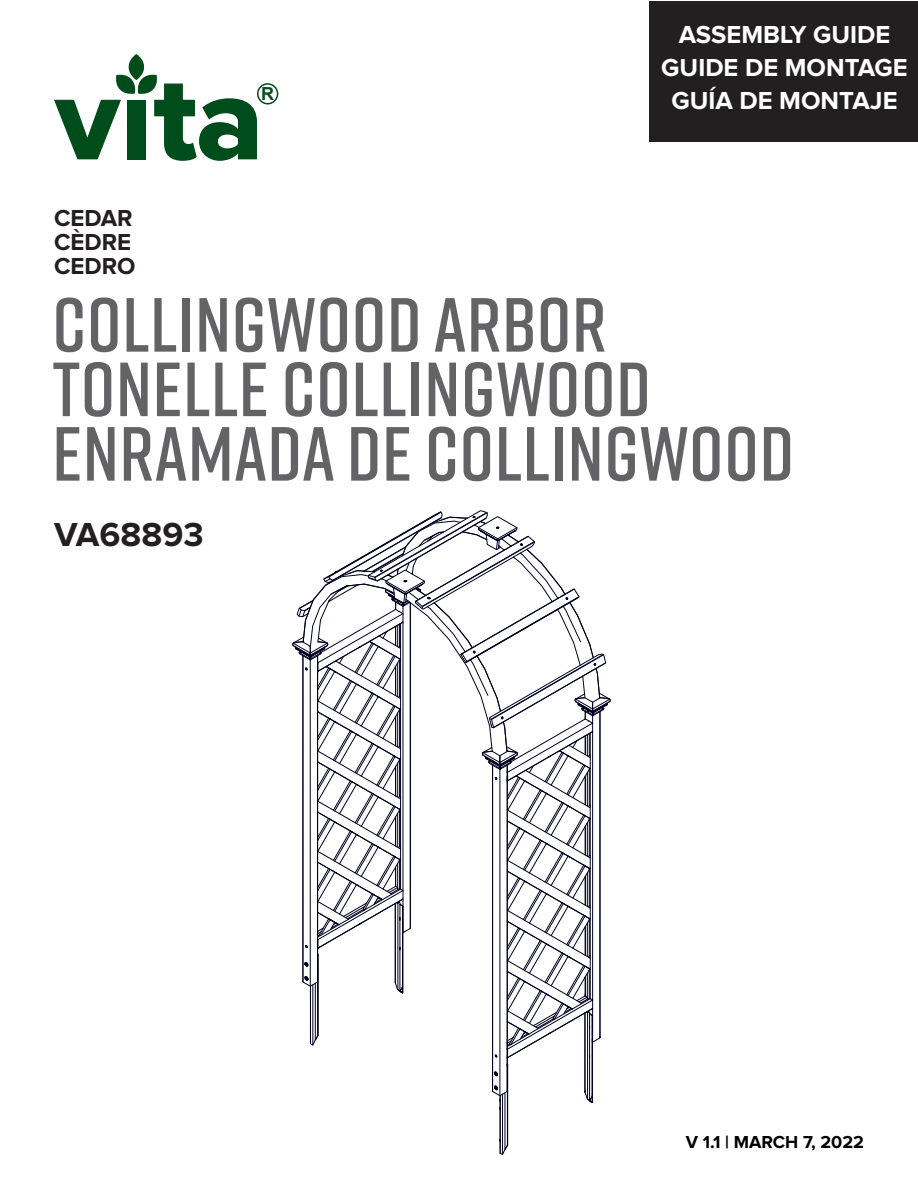
<style>
.page{position:relative;width:918px;height:1188px;background:#fff}
.page>*{position:absolute;margin:0;border:0;box-sizing:border-box;transform-origin:0 0}
.Jumbo_Heading{font:600 76.5px "Rift";letter-spacing:.01em;color:#636366}
.Large_Heading{font:700 34.5px "Proxima Nova";color:#231f20}
.Large_Heading-2{font:700 25.5px "Proxima Nova";color:#fff}
.Large_Heading-3{font:700 24px "Proxima Nova";color:#231f20}
.Small_Heading{font:700 18px "Proxima Nova";color:#000}
.t1{font:700 18px "Arial";color:#0c4c25}
</style>
<div class="page">
<svg style="left:292px;top:510px;width:319px;height:645px"></svg>
<div style="left:650px;top:2px;width:268px;height:140px;background:#231f20"></div>
<svg style="left:54px;top:54px;width:203px;height:107px"></svg>
<div style="left:257px;top:83px;width:21px;height:21px;border:2px solid #004c1c;border-radius:50%"></div>
<p class="t1" style="left:261px;top:81px;width:14px">R</p>
<p class="Large_Heading-2" style="left:679px;top:23px;width:213px">ASSEMBLY GUIDE</p>
<p class="Large_Heading-2" style="left:661px;top:56px;width:248px">GUIDE DE MONTAGE</p>
<p class="Large_Heading-2" style="left:671px;top:89px;width:228px">GUÍA DE MONTAJE</p>
<p class="Large_Heading-3" style="left:54px;top:207px;width:80px">CEDAR</p>
<p class="Large_Heading-3" style="left:54px;top:231px;width:79px">CÈDRE</p>
<p class="Large_Heading-3" style="left:54px;top:255px;width:83px">CEDRO</p>
<p class="Jumbo_Heading" style="left:52px;top:270px;width:556px">COLLINGWOOD ARBOR</p>
<p class="Jumbo_Heading" style="left:52px;top:335px;width:600px">TONELLE COLLINGWOOD</p>
<p class="Jumbo_Heading" style="left:52px;top:399px;width:743px">ENRAMADA DE COLLINGWOOD</p>
<p class="Large_Heading" style="left:54px;top:518px;width:151px">VA68893</p>
<p class="Small_Heading" style="left:686px;top:1134px;width:180px">V 1.1 | MARCH 7, 2022</p>
</div>
